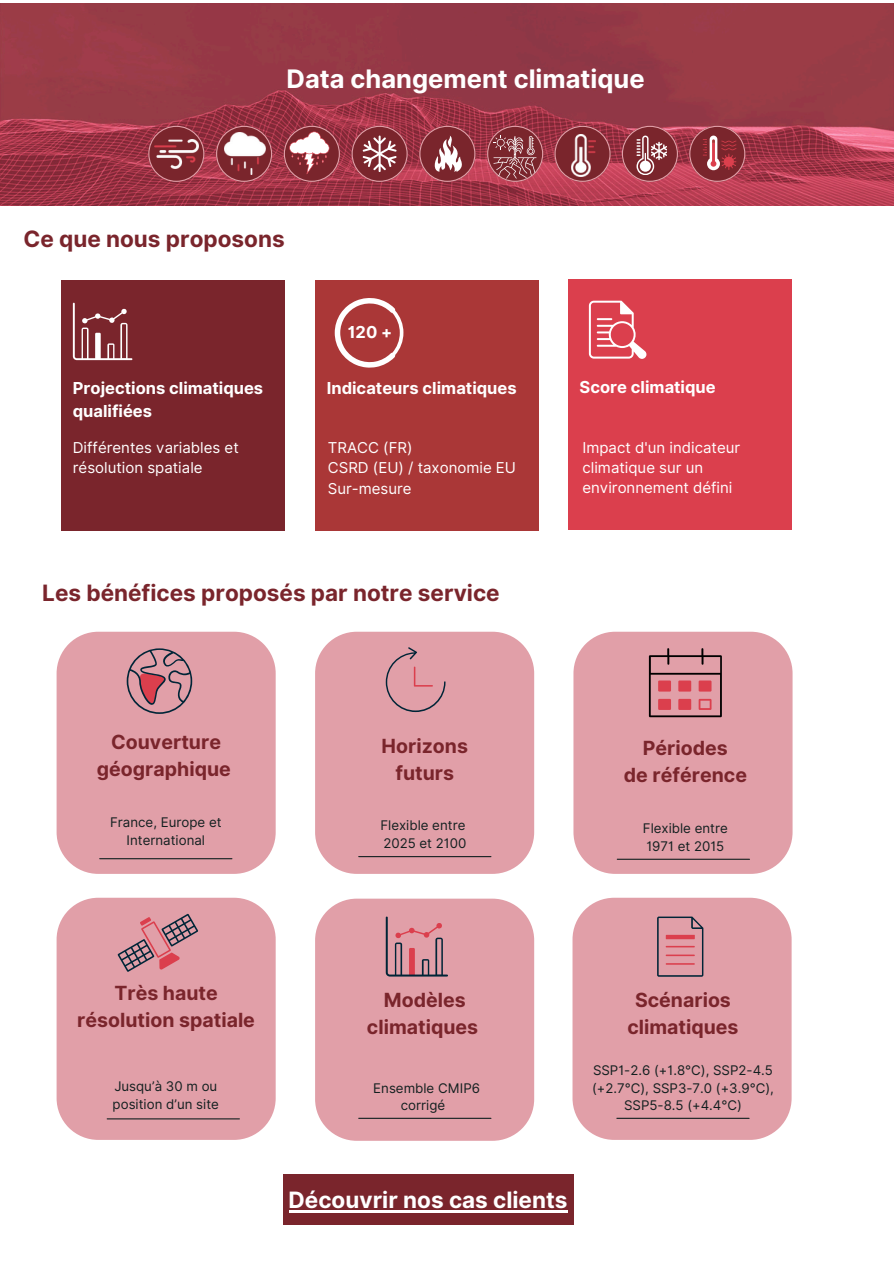
<style>
.page{position:relative;width:894px;height:1264px;background:#fff}
.page>*{position:absolute;margin:0;border:0;box-sizing:border-box;transform-origin:0 0}
.t1{font:700 25.5px "Inter";color:#fff}
.t2{font:700 22.5px "Inter";color:#7a252c}
.t3{font:700 22.5px "Inter";color:#fff}
.t4{font:700 19.5px/27px "Inter";color:#7a252c;text-align:center}
.t5{font:700 16.5px/22.5px "Inter";color:#fff}
.t6{font:15px/20.2px "Inter";color:#fff}
.t7{font:13.35px/17.7px "Inter";color:#132020;text-align:center}
</style>
<div class="page">
<div style="left:57px;top:631px;width:218px;height:242px;background:#e19fa8"></div>
<div style="left:315px;top:631px;width:219px;height:242px;background:#e19fa8"></div>
<div style="left:573px;top:631px;width:219px;height:242px;background:#e19fa8"></div>
<hr style="left:100px;top:858px;width:132px;height:1px;background:#132020">
<hr style="left:358px;top:856px;width:133px;height:1px;background:#132020">
<hr style="left:617px;top:858px;width:132px;height:1px;background:#132020">
<div style="left:57px;top:897px;width:218px;height:242px;background:#e19fa8"></div>
<div style="left:315px;top:898px;width:219px;height:242px;background:#e19fa8"></div>
<div style="left:572px;top:897px;width:219px;height:242px;background:#e19fa8"></div>
<hr style="left:107px;top:1118px;width:132px;height:1px;background:#132020">
<hr style="left:358px;top:1117px;width:133px;height:1px;background:#132020">
<hr style="left:616px;top:1117px;width:132px;height:1px;background:#132020">
<div style="left:282px;top:1174px;width:291px;height:50px;background:#7a252c"></div>
<hr style="left:288px;top:1210px;width:279px;height:2px;background:#fff">
<img style="left:0;top:3px;width:893px;height:203px">
<svg style="left:148px;top:126px;width:56px;height:56px;background:#913742"></svg>
<img style="left:154px;top:139px;width:44px;height:29px">
<svg style="left:216px;top:126px;width:56px;height:56px"></svg>
<img style="left:225px;top:132px;width:40px;height:43px">
<svg style="left:351px;top:126px;width:56px;height:56px;background:#994952"></svg>
<svg style="left:419px;top:126px;width:56px;height:56px;background:#9d4f58"></svg>
<svg style="left:554px;top:126px;width:56px;height:56px;background:#943642"></svg>
<img style="left:571px;top:134px;width:24px;height:43px">
<svg style="left:487px;top:126px;width:56px;height:56px;background:#994952"></svg>
<svg style="left:284px;top:126px;width:56px;height:56px"></svg>
<svg style="left:621px;top:126px;width:56px;height:56px;background:#9e4e57"></svg>
<svg style="left:689px;top:126px;width:56px;height:56px;background:#9f444e"></svg>
<div style="left:61px;top:280px;width:223px;height:251px;background:#7a252c"></div>
<div style="left:315px;top:280px;width:223px;height:251px;background:#aa3737"></div>
<div style="left:568px;top:279px;width:223px;height:251px;background:#db3f4d"></div>
<svg style="left:588px;top:301px;width:59px;height:58px"></svg>
<svg style="left:73px;top:303px;width:59px;height:57px"></svg>
<svg style="left:648px;top:648px;width:73px;height:69px;background:#c57d86"></svg>
<svg style="left:117px;top:913px;width:81px;height:58px;background:#c38791"></svg>
<svg style="left:385px;top:647px;width:60px;height:65px;background:#d3969f"></svg>
<svg style="left:127px;top:648px;width:65px;height:66px;background:#bc828d"></svg>
<svg style="left:657px;top:916px;width:46px;height:60px;background:#c98993"></svg>
<svg style="left:385px;top:916px;width:63px;height:60px;background:#c38792"></svg>
<svg style="left:334px;top:298px;width:69px;height:70px"></svg>
<div style="left:343px;top:307px;width:51px;height:51px;background:#aa3737;border-radius:50%"></div>
<p class="t1" style="left:286px;top:63px;width:359px">Data changement climatique</p>
<h4 class="t2" style="left:24px;top:225px;width:262px">Ce que nous proposons</h4>
<h3 class="t5" style="left:348px;top:321px;width:46px">120 +</h3>
<p class="t5" style="left:327px;top:377px;width:191px">Indicateurs climatiques</p>
<h2 class="t5" style="left:579px;top:375px;width:138px">Score climatique</h2>
<p class="t5" style="left:73px;top:377px;width:192px">Projections climatiques qualifiées</p>
<p class="t6" style="left:73px;top:437px;width:167px">Différentes variables et résolution spatiale</p>
<h3 class="t6" style="left:328px;top:437px;width:190px">TRACC (FR)<br>CSRD (EU) / taxonomie EU<br>Sur-mesure</h3>
<p class="t6" style="left:582px;top:437px;width:159px">Impact d'un indicateur climatique sur un environnement défini</p>
<h5 class="t2" style="left:42px;top:579px;width:459px">Les bénéfices proposés par notre service</h5>
<p class="t4" style="left:97px;top:728px;width:135px">Couverture géographique</p>
<p class="t7" style="left:110px;top:813px;width:113px">France, Europe et<br>International</p>
<p class="t4" style="left:381px;top:732px;width:88px">Horizons futurs</p>
<p class="t7" style="left:380px;top:816px;width:86px">Flexible entre</p>
<p class="t7" style="left:383px;top:834px;width:84px">2025 et 2100</p>
<h2 class="t4" style="left:623px;top:734px;width:125px">Périodes<br>de référence</h2>
<p class="t7" style="left:642px;top:819px;width:86px">Flexible entre</p>
<h4 class="t7" style="left:646px;top:836px;width:79px">1971 et 2015</h4>
<h4 class="t4" style="left:77px;top:979px;width:179px">Très haute résolution spatiale</h4>
<h5 class="t4" style="left:367px;top:986px;width:113px">Modèles climatiques</h5>
<p class="t4" style="left:627px;top:986px;width:113px">Scénarios climatiques</p>
<h5 class="t7" style="left:113px;top:1077px;width:108px;text-align:left">Jusqu’à 30 m ou position d’un site</h5>
<p class="t7" style="left:373px;top:1079px;width:108px">Ensemble CMIP6 corrigé</p>
<h4 class="t7" style="left:592px;top:1061px;width:183px">SSP1-2.6 (+1.8°C), SSP2-4.5 (+2.7°C), SSP3-7.0 (+3.9°C),<br>SSP5-8.5 (+4.4°C)</h4>
<p class="t3" style="left:288px;top:1186px;width:280px">Découvrir nos cas clients</p>
</div>
